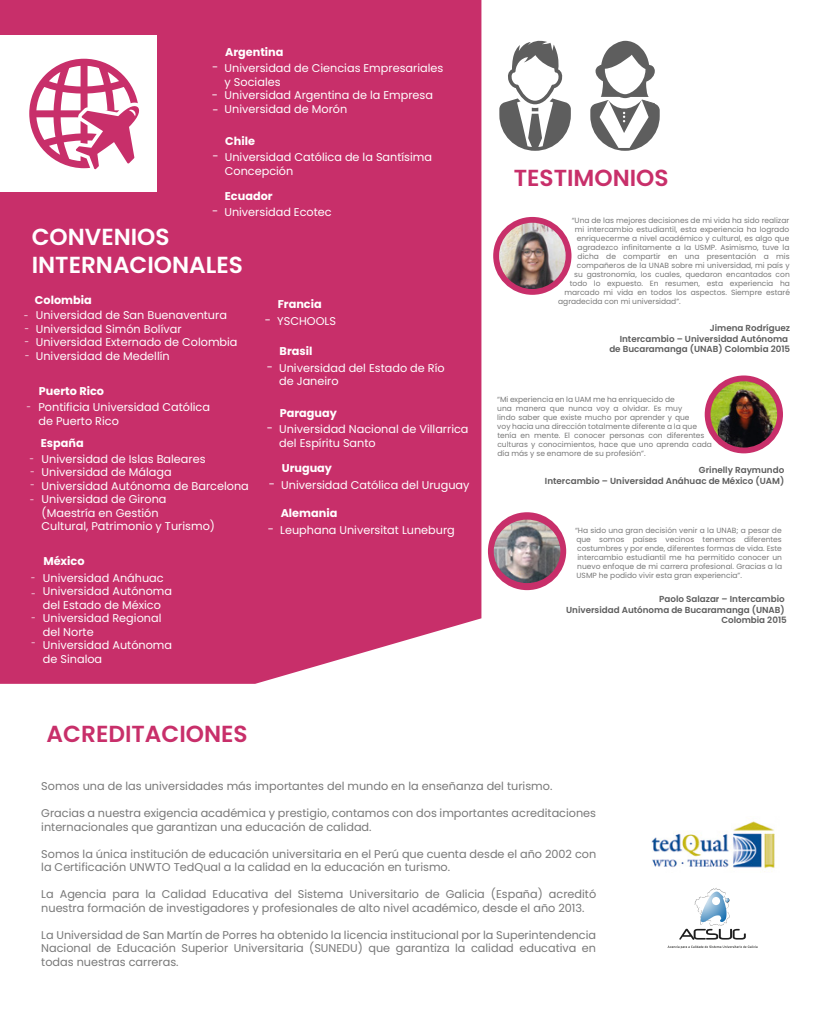
<style>
.page{position:relative;width:816px;height:1028px;background:#fff}
.page>*{position:absolute;margin:0;border:0;box-sizing:border-box;transform-origin:0 0}
.t1{font:600 23.25px "Poppins";color:#c82f6a}
.t2{font:600 23.25px/27.9px "Poppins";color:#fff}
.t3{font:11.25px/13.5px "Poppins";color:#fff}
.t4{font:11.25px/13.5px "Poppins";color:#787878}
.t5{font:700 11.25px "Poppins";color:#fff}
.t6{font:11.25px/13.5px "Geogrotesque";color:#fff;text-align:justify}
.t7{font:11px/13.4px "Geogrotesque";color:#fff}
.t8{font:600 8.75px/10.5px "Poppins";color:#5e5e5e;text-align:right}
.t9{font:7.5px/9px "Poppins";color:#787878}
</style>
<div class="page">
<svg style="left:499px;top:40px;width:71px;height:111px"></svg>
<svg style="left:590px;top:41px;width:69px;height:110px"></svg>
<div style="left:0;top:0;width:481px;height:684px;background:#c82f6a"></div>
<div style="left:0;top:35px;width:156px;height:157px;background:#fff"></div>
<svg style="left:29px;top:59px;width:111px;height:110px"></svg>
<svg style="left:667px;top:945px;width:90px;height:3px"></svg>
<svg style="left:679px;top:888px;width:66px;height:51px"></svg>
<img style="left:651px;top:821px;width:124px;height:51px">
<svg style="left:704px;top:375px;width:78px;height:78px"></svg>
<img style="left:710px;top:381px;width:66px;height:66px;border-radius:33px">
<div style="left:493px;top:217px;width:78px;height:78px;background:#c82f6a;border-radius:50%"></div>
<img style="left:499px;top:223px;width:66px;height:66px;border-radius:33px">
<div style="left:487px;top:512px;width:79px;height:78px;background:#c82f6a;border-radius:50%"></div>
<img style="left:493px;top:519px;width:67px;height:64px">
<h2 class="t5" style="left:225px;top:45px;width:60px">Argentina</h2>
<h2 class="t3" style="left:224px;top:62px;width:220px">Universidad de Ciencias Empresariales y Sociales<br>Universidad Argentina de la Empresa<br>Universidad de Morón</h2>
<h2 class="t3" style="left:212px;top:61px;width:8px">-</h2>
<h2 class="t3" style="left:212px;top:87px;width:8px;line-height:15.2px">- -</h2>
<h2 class="t5" style="left:225px;top:134px;width:31px">Chile</h2>
<h2 class="t3" style="left:225px;top:151px;width:209px">Universidad Católica de la Santísima<br>Concepción</h2>
<h2 class="t3" style="left:212px;top:150px;width:8px">-</h2>
<h2 class="t5" style="left:225px;top:189px;width:49px">Ecuador</h2>
<h2 class="t3" style="left:212px;top:205px;width:121px">- Universidad Ecotec</h2>
<h1 class="t2" style="left:32px;top:223px;width:213px">CONVENIOS<br>INTERNACIONALES</h1>
<h2 class="t5" style="left:35px;top:293px;width:58px">Colombia</h2>
<h2 class="t3" style="left:36px;top:309px;width:203px">Universidad de San Buenaventura<br>Universidad Simón Bolívar<br>Universidad Externado de Colombia<br>Universidad de Medellín</h2>
<h2 class="t6" style="left:23px;top:308px;width:7px">- - - -</h2>
<h3 class="t7" style="left:26px;top:399px;width:7px">-</h3>
<h2 class="t5" style="left:39px;top:384px;width:67px">Puerto Rico</h2>
<h2 class="t3" style="left:38px;top:400px;width:173px">Pontificia Universidad Católica de Puerto Rico</h2>
<h2 class="t5" style="left:41px;top:436px;width:44px">España</h2>
<h2 class="t3" style="left:42px;top:452px;width:209px">Universidad de Islas Baleares<br>Universidad de Málaga<br>Universidad Autónoma de Barcelona<br>Universidad de Girona<br>(Maestría en Gestión<br>Cultural, Patrimonio y Turismo)</h2>
<h3 class="t7" style="left:29px;top:451px;width:7px">- -</h3>
<h3 class="t7" style="left:30px;top:477px;width:7px">-</h3>
<h3 class="t7" style="left:29px;top:492px;width:7px">-</h3>
<h3 class="t7" style="left:30px;top:568px;width:7px;line-height:16.1px">- -</h3>
<h3 class="t7" style="left:31px;top:610px;width:7px">-</h3>
<h3 class="t7" style="left:31px;top:635px;width:7px">-</h3>
<h2 class="t5" style="left:43px;top:555px;width:43px">México</h2>
<h2 class="t3" style="left:43px;top:571px;width:131px">Universidad Anáhuac<br>Universidad Autónoma del Estado de México<br>Universidad Regional del Norte<br>Universidad Autónoma de Sinaloa</h2>
<h2 class="t5" style="left:277px;top:298px;width:45px">Francia</h2>
<h2 class="t3" style="left:265px;top:314px;width:73px">- YSCHOOLS</h2>
<h2 class="t5" style="left:279px;top:344px;width:34px">Brasil</h2>
<h2 class="t3" style="left:279px;top:361px;width:167px">Universidad del Estado de Río de Janeiro</h2>
<h2 class="t3" style="left:266px;top:360px;width:8px">-</h2>
<h2 class="t5" style="left:280px;top:406px;width:59px">Paraguay</h2>
<h2 class="t3" style="left:279px;top:422px;width:191px">Universidad Nacional de Villarrica del Espíritu Santo</h2>
<h2 class="t3" style="left:267px;top:422px;width:8px">-</h2>
<h2 class="t5" style="left:281px;top:462px;width:52px">Uruguay</h2>
<h2 class="t3" style="left:269px;top:478px;width:202px">- Universidad Católica del Uruguay</h2>
<h2 class="t5" style="left:280px;top:507px;width:58px">Alemania</h2>
<h2 class="t3" style="left:268px;top:523px;width:188px">- Leuphana Universitat Luneburg</h2>
<h1 class="t1" style="left:513px;top:164px;width:156px">TESTIMONIOS</h1>
<p class="t9" style="left:571px;top:216px;width:219px">“Una de las mejores decisiones de mi vida ha sido realizar</p>
<p class="t9" style="left:574px;top:225px;width:216px">mi intercambio estudiantil, esta experiencia ha logrado</p>
<p class="t9" style="left:576px;top:234px;width:214px">enriquecerme a nivel académico y cultural, es algo que</p>
<p class="t9" style="left:577px;top:243px;width:213px">agradezco infinitamente a la USMP. Asimismo, tuve la</p>
<p class="t9" style="left:577px;top:252px;width:213px">dicha de compartir en una presentación a mis</p>
<p class="t9" style="left:576px;top:261px;width:214px">compañeros de la UNAB sobre mi universidad, mi país y</p>
<p class="t9" style="left:574px;top:270px;width:217px">su gastronomía, los cuales, quedaron encantados con</p>
<p class="t9" style="left:569px;top:279px;width:221px">todo lo expuesto. En resumen, esta experiencia ha</p>
<p class="t9" style="left:564px;top:288px;width:227px">marcado mi vida en todos los aspectos. Siempre estaré</p>
<p class="t9" style="left:558px;top:297px;width:124px">agradecida con mi universidad”.</p>
<p class="t8" style="left:609px;top:323px;width:182px">Jimena Rodríguez<br>Intercambio – Universidad Autónoma de Bucaramanga (UNAB) Colombia 2015</p>
<p class="t9" style="left:497px;top:395px;width:216px">“Mi experiencia en la UAM me ha enriquecido de<br>una manera que nunca voy a olvidar. Es muy<br>lindo saber que existe mucho por aprender y que<br>voy hacia una dirección totalmente diferente a la que tenía en mente. El conocer personas con diferentes culturas y conocimientos, hace que uno aprenda cada día más y se enamore de su profesión”.</p>
<p class="t8" style="left:544px;top:465px;width:241px">Grinelly Raymundo<br>Intercambio – Universidad Anáhuac de México (UAM)</p>
<p class="t9" style="left:575px;top:526px;width:208px;text-align:justify">“Ha sido una gran decisión venir a la UNAB; a pesar de que somos países vecinos tenemos diferentes costumbres y por ende, diferentes formas de vida. Este intercambio estudiantil me ha permitido conocer un nuevo enfoque de mi carrera profesional. Gracias a la USMP he podido vivir esta gran experiencia”.</p>
<p class="t8" style="left:566px;top:594px;width:222px">Paolo Salazar – Intercambio<br>Universidad Autónoma de Bucaramanga (UNAB)<br>Colombia 2015</p>
<h1 class="t1" style="left:47px;top:720px;width:202px">ACREDITACIONES</h1>
<h2 class="t4" style="left:41px;top:779px;width:512px">Somos una de las universidades más importantes del mundo en la enseñanza del turismo.</h2>
<h2 class="t4" style="left:41px;top:806px;width:556px">Gracias a nuestra exigencia académica y prestigio, contamos con dos importantes acreditaciones internacionales que garantizan una educación de calidad.</h2>
<h2 class="t4" style="left:41px;top:847px;width:556px">Somos la única institución de educación universitaria en el Perú que cuenta desde el año 2002 con la Certificación UNWTO TedQual a la calidad en la educación en turismo.</h2>
<h2 class="t4" style="left:41px;top:887px;width:556px">La Agencia para la Calidad Educativa del Sistema Universitario de Galicia (España) acreditó nuestra formación de investigadores y profesionales de alto nivel académico, desde el año 2013.</h2>
<h2 class="t4" style="left:41px;top:928px;width:556px;text-align:justify">La Universidad de San Martín de Porres ha obtenido la licencia institucional por la Superintendencia Nacional de Educación Superior Universitaria (SUNEDU) que garantiza la calidad educativa en todas nuestras carreras.</h2>
</div>
